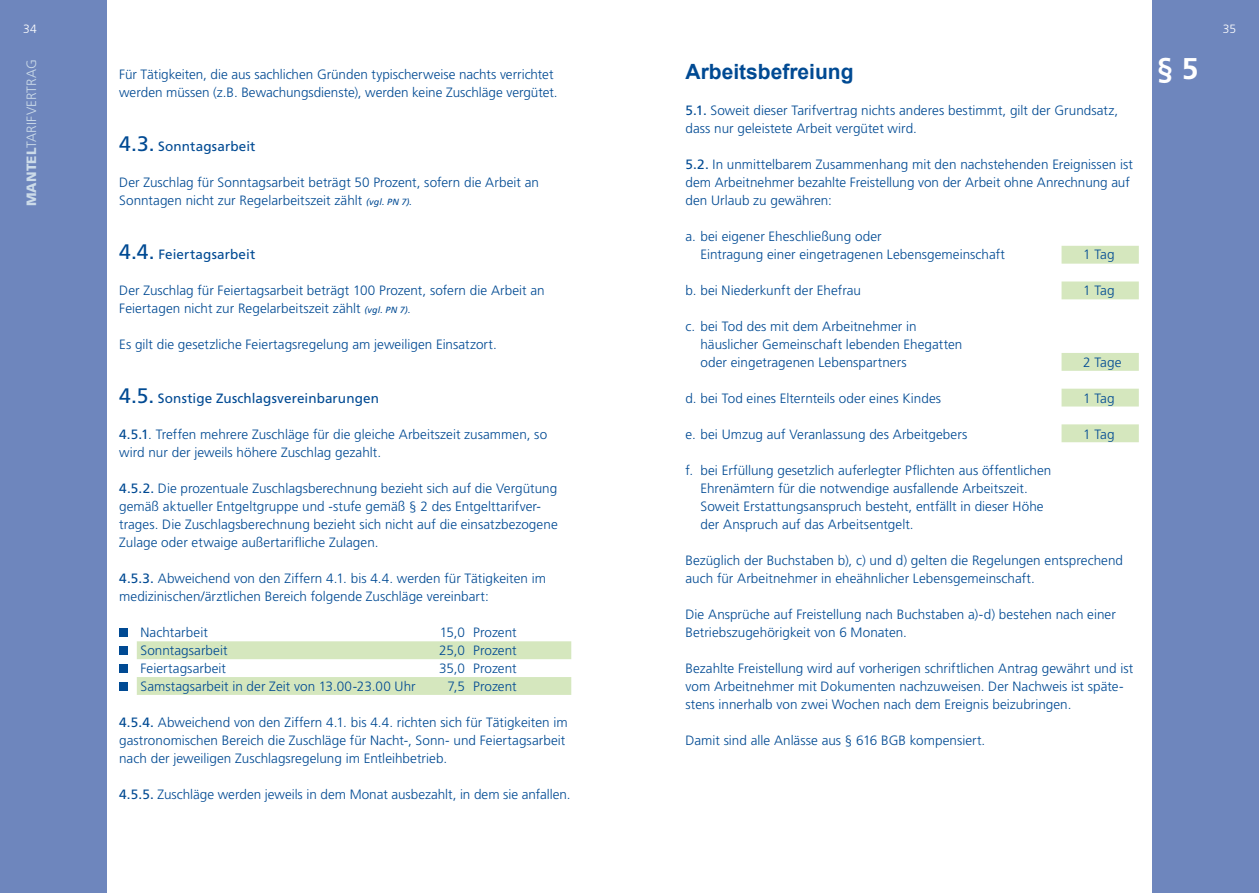
<style>
.page{position:relative;width:1259px;height:893px;background:#fff}
.page>*{position:absolute;margin:0;border:0;box-sizing:border-box;transform-origin:0 0}
.t1{font:700 30px "Frutiger";color:#fff}
.t2{font:700 21px "Arial";color:#004a93}
.t3{font:300 13.5px/18px "Frutiger";letter-spacing:.005em;color:#004a93}
.t4{font:13.5px "Frutiger";letter-spacing:.01em;color:#004a93}
.t5{font:300 13.5px "Frutiger";letter-spacing:.02em;color:#ccdbe9}
.t6{font:300 12px "Frutiger";letter-spacing:.005em;color:#fff}
.s1{font-weight:900}
.s2{font-weight:400}
.s3{font-size:21px}
.s4{font-weight:400;font-style:italic;font-size:9px}
</style>
<div class="page">
<svg style="left:1061px;top:246px;width:77px;height:196px"></svg>
<svg style="left:137px;top:641px;width:434px;height:54px"></svg>
<div style="left:1152px;top:0;width:107px;height:893px;background:#6e86bd"></div>
<div style="left:0;top:0;width:106px;height:893px;background:#6e86bd"></div>
<div style="left:119px;top:628px;width:9px;height:9px;background:#004a93"></div>
<div style="left:119px;top:646px;width:9px;height:9px;background:#004a93"></div>
<div style="left:119px;top:664px;width:9px;height:9px;background:#004a93"></div>
<div style="left:119px;top:682px;width:9px;height:9px;background:#004a93"></div>
<p class="t6" style="left:23px;top:22px;width:15px">34</p>
<p class="t6" style="left:1222px;top:22px;width:15px">35</p>
<p class="t5" style="left:24px;top:206px;width:149px;rotate:-90deg"><span class="s1">mantel</span>tar ifvertrag</p>
<h1 class="t1" style="left:1157px;top:51px;width:43px">§ 5</h1>
<h2 class="t2" style="left:685px;top:57px;width:170px">Arbeitsbefreiung</h2>
<p class="t3" style="left:685px;top:101px;width:434px"><span class="s2">5.1.</span> Soweit dieser Tarifvertrag nichts anderes bestimmt, gilt der Grundsatz, dass nur geleistete Arbeit vergütet wird.</p>
<p class="t3" style="left:685px;top:155px;width:449px"><span class="s2">5.2.</span> I n unmittelbarem Zusammenhang mit den nachstehenden Ereignissen ist dem Arbeitnehmer bezahlte Freistellung von der Arbeit ohne Anrechnung auf den Urlaub zu gewähren:</p>
<p class="t3" style="left:700px;top:227px;width:306px;text-indent:-15px">a. bei eigener Eheschließung oder<br>Eintragung einer eingetragenen Lebensgemeinschaft</p>
<p class="t3" style="left:119px;top:65px;width:440px">Für Tätigkeiten, die aus sachlichen Gründen typischerweise nachts verrichtet werden müssen (z.B. Bewachungsdienste), werden keine Zuschläge vergütet.</p>
<p class="t4" style="left:119px;top:138px;width:138px"><span class="s3">4.3.</span> Sonntagsarbeit</p>
<p class="t3" style="left:119px;top:173px;width:421px">Der Zuschlag für Sonntagsarbeit beträgt 50 Prozent, sofern die Arbeit an<br>Sonntagen nicht zur Regelarbeitszeit zählt <span class="s4">(vgl. PN 7).</span></p>
<p class="t4" style="left:119px;top:246px;width:138px"><span class="s3">4.4.</span> Feiertagsarbeit</p>
<p class="t3" style="left:119px;top:281px;width:427px">Der Zuschlag für Feiertagsarbeit beträgt 100 Prozent, sofern die Arbeit an<br>Feiertagen nicht zur Regelarbeitszeit zählt <span class="s4">(vgl. PN 7).</span></p>
<p class="t3" style="left:119px;top:335px;width:379px">Es gilt die gesetzliche Feiertagsregelung am jeweiligen Einsatzort.</p>
<p class="t4" style="left:119px;top:390px;width:261px"><span class="s3">4.5.</span> Sonstige Zuschlagsvereinbarungen</p>
<p class="t3" style="left:119px;top:425px;width:429px"><span class="s2">4.5.1</span>. Treffen mehrere Zuschläge für die gleiche Arbeitszeit zusammen, so wird nur der jeweils höhere Zuschlag gezahlt.</p>
<p class="t3" style="left:119px;top:479px;width:440px"><span class="s2">4.5.2.</span> Die prozentuale Zuschlagsberechnung bezieht sich auf die Vergütung gemäß aktueller Entgeltgruppe und -stufe gemäß § 2 des Entgelttarifver&shy;trages. Die Zuschlagsberechnung bezieht sich nicht auf die einsatzbezogene Zulage oder etwaige außertarifliche Zulagen.</p>
<p class="t3" style="left:119px;top:569px;width:428px"><span class="s2">4.5.3.</span> Abweichend von den Ziffern 4.1. bis 4.4. werden für Tätigkeiten im medizinischen/ärztlichen Bereich folgende Zuschläge vereinbart:</p>
<p class="t3" style="left:135px;top:623px;width:74px">Nachtarbeit</p>
<p class="t3" style="left:440px;top:623px;width:78px">15,0 Prozent</p>
<p class="t3" style="left:140px;top:641px;width:89px">Sonntagsarbeit</p>
<p class="t3" style="left:439px;top:641px;width:79px">25,0 Prozent</p>
<p class="t3" style="left:140px;top:659px;width:87px">Feiertagsarbeit</p>
<p class="t3" style="left:439px;top:659px;width:79px">35,0 Prozent</p>
<p class="t3" style="left:140px;top:677px;width:277px">Samstagsarbeit in der Zeit von 13.00-23.00 Uhr</p>
<p class="t3" style="left:447px;top:677px;width:70px">7,5 Prozent</p>
<p class="t3" style="left:119px;top:713px;width:450px"><span class="s2">4.5.4.</span> Abweichend von den Ziffern 4.1. bis 4.4. richten sich für Tätigkeiten im gastronomischen Bereich die Zuschläge für Nacht-, Sonn- und Feiertagsarbeit nach der jeweiligen Zuschlagsregelung im Entleihbetrieb.</p>
<p class="t3" style="left:119px;top:785px;width:453px"><span class="s2">4.5.5.</span> Zuschläge werden jeweils in dem Monat ausbezahlt, in dem sie anfallen.</p>
<p class="t6" style="left:21px;top:218px;width:136px;rotate:-90deg">Entgeltrahmentarifvertrag</p>
<p class="t3" style="left:1083px;top:245px;width:33px">1 Tag</p>
<p class="t3" style="left:685px;top:281px;width:177px">b. bei N iederkunft der Ehefrau</p>
<p class="t3" style="left:1083px;top:281px;width:33px">1 Tag</p>
<p class="t3" style="left:700px;top:317px;width:263px;text-indent:-15px">c. bei Tod des mit dem Arbeitnehmer in häuslicher Gemeinschaft lebenden Ehegatten oder eingetragenen Lebenspartners</p>
<p class="t3" style="left:1083px;top:353px;width:40px">2 Tage</p>
<p class="t3" style="left:685px;top:389px;width:257px">d. bei Tod eines Elternteils oder eines Kindes</p>
<p class="t3" style="left:1083px;top:389px;width:33px">1 Tag</p>
<p class="t3" style="left:685px;top:425px;width:283px">e. bei Umzug auf Veranlassung des Arbeitgebers</p>
<p class="t3" style="left:1083px;top:425px;width:33px">1 Tag</p>
<p class="t3" style="left:700px;top:461px;width:352px;text-indent:-15px">f. bei Erfüllung gesetzlich auferlegter Pflichten aus öffentlichen Ehrenämtern für die notwendige ausfallende Arbeitszeit.<br>Soweit Erstattungsanspruch besteht, entfällt in dieser Höhe der Anspruch auf das Arbeitsentgelt.</p>
<p class="t3" style="left:685px;top:551px;width:439px">Bezüglich der Buchstaben b), c) und d) gelten die Regelungen entsprechend auch für Arbeitnehmer in eheähnlicher Lebensgemeinschaft.</p>
<p class="t3" style="left:685px;top:605px;width:432px">Die Ansprüche auf Freistellung nach Buchstaben a)-d) bestehen nach einer<br>Betriebszugehörigkeit von 6 Monaten.</p>
<p class="t3" style="left:685px;top:659px;width:449px">Bezahlte Freistellung wird auf vorherigen schriftlichen Antrag gewährt und ist vom Arbeitnehmer mit Dokumenten nachzuweisen. Der Nachweis ist späte&shy;stens innerhalb von zwei Wochen nach dem Ereignis beizubringen.</p>
<p class="t3" style="left:685px;top:731px;width:301px">Damit sind alle Anlässe aus § 616 BG B kompensiert.</p>
</div>
